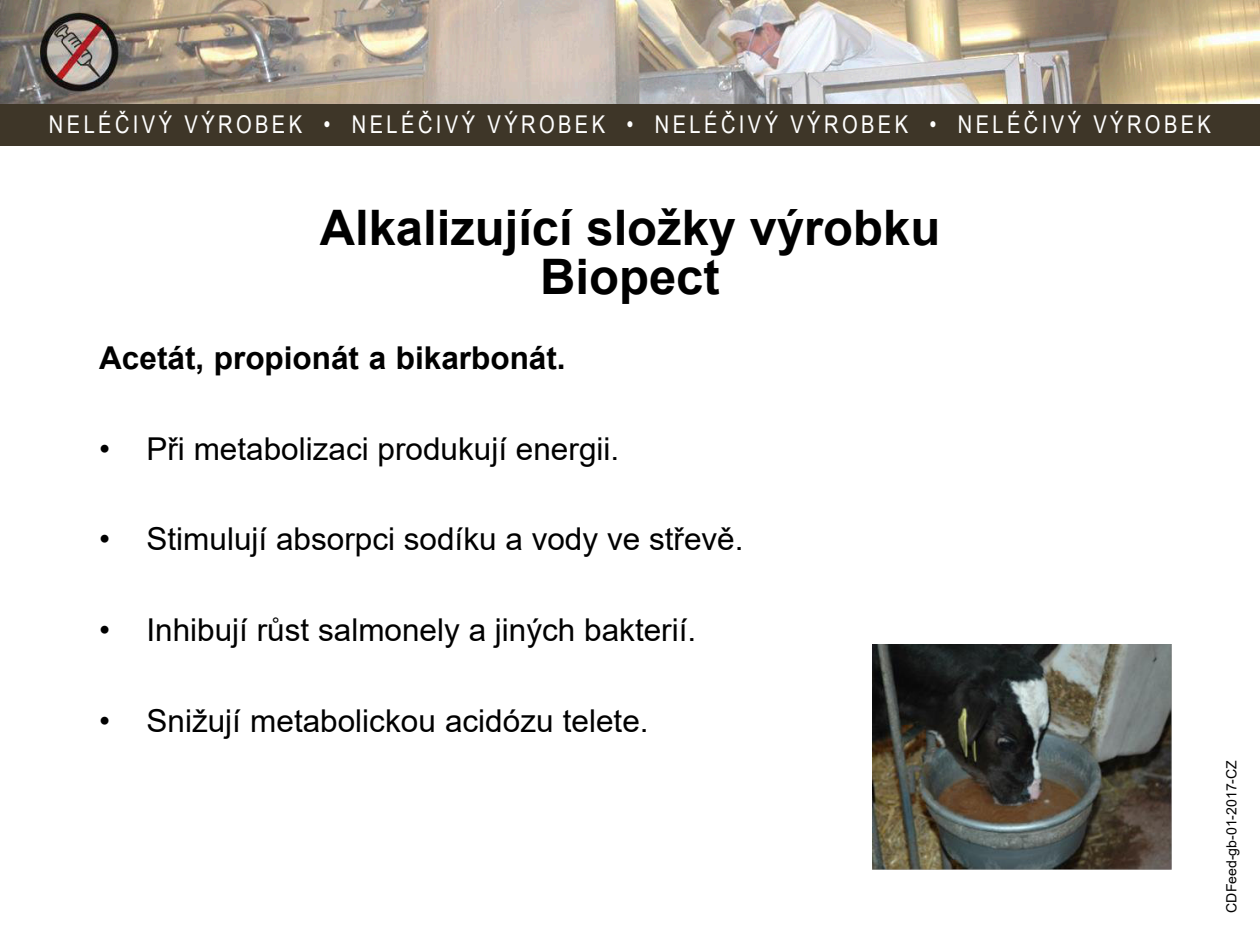
<style>
.page{position:relative;width:1260px;height:945px;background:#fff}
.page>*{position:absolute;margin:0;border:0;box-sizing:border-box;transform-origin:0 0}
.t1{font:700 49px/49px "Arial";color:#000;text-align:center}
.t2{font:31.5px "Arial";color:#000}
.t3{font:700 31.5px "Arial";color:#000}
.t4{font:700 24.5px "Arial Narrow";letter-spacing:.14em;color:#fff}
.t5{font:14px "Arial";color:#000}
</style>
<div class="page">
<img style="left:0;top:0;width:1260px;height:104px">
<img style="left:873px;top:645px;width:299px;height:225px">
<div style="left:0;top:104px;width:1260px;height:42px;background:#3e3628"></div>
<p class="t4" style="left:42px;top:115px;width:1177px">NELÉČIVÝ VÝROBEK • NELÉČIVÝ VÝROBEK • NELÉČIVÝ VÝROBEK • NELÉČIVÝ VÝROBEK</p>
<h1 class="t1" style="left:320px;top:208px;width:622px">Alkalizující složky výrobku<br>Biopect</h1>
<p class="t3" style="left:99px;top:346px;width:468px">Acetát, propionát a bikarbonát.</p>
<p class="t2" style="left:99px;top:437px;width:522px">• Při metabolizaci produkují energii.</p>
<p class="t2" style="left:99px;top:528px;width:646px">• Stimulují absorpci sodíku a vody ve střevě.</p>
<p class="t2" style="left:99px;top:618px;width:599px">• Inhibují růst salmonely a jiných bakterií.</p>
<p class="t2" style="left:99px;top:709px;width:551px">• Snižují metabolickou acidózu telete.</p>
<p class="t5" style="left:1226px;top:913px;width:154px;rotate:-90deg">CDFeed-gb-01-2017-CZ</p>
</div>
